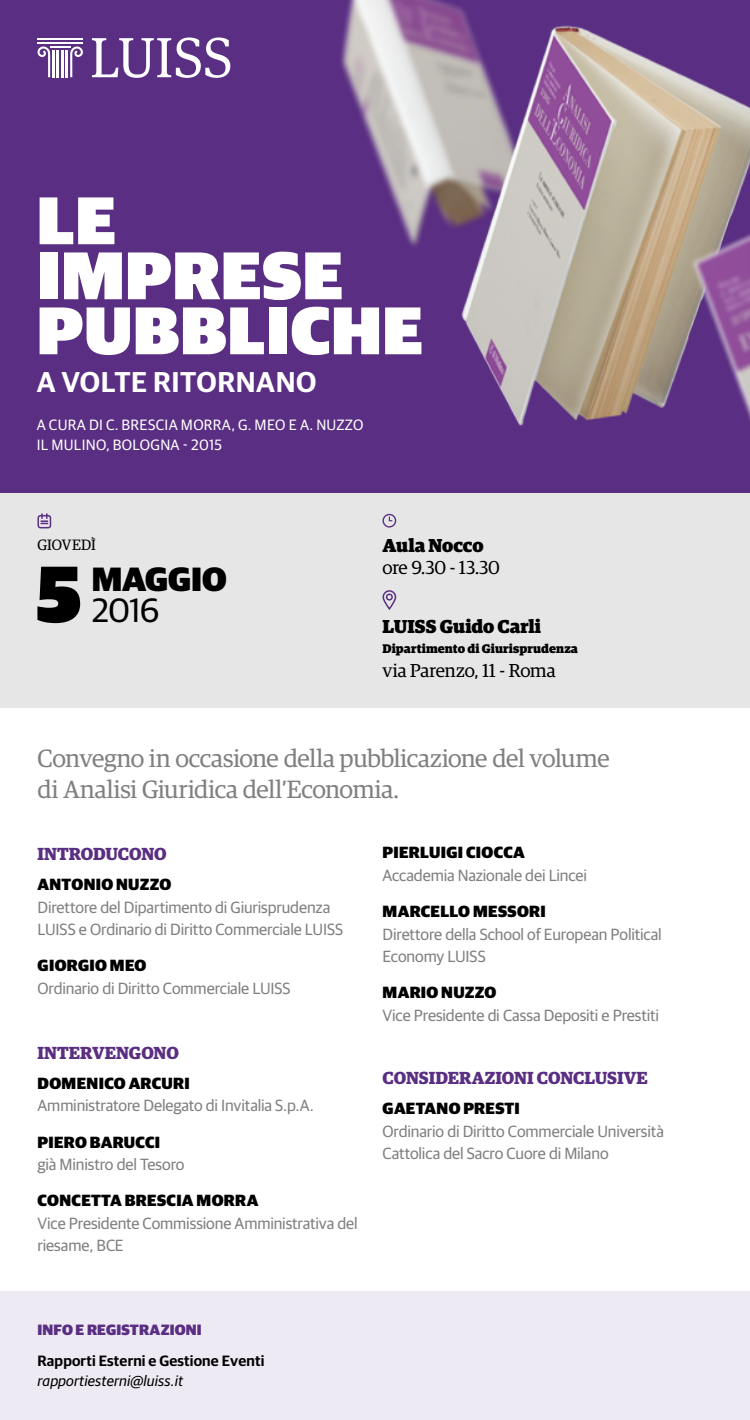
<style>
.page{position:relative;width:750px;height:1420px;background:#fff}
.page>*{position:absolute;margin:0;border:0;box-sizing:border-box;transform-origin:0 0}
.t1{font:900 80px "Guardian Sans";color:#000}
.t2{font:900 67.5px/55px "Guardian Sans";letter-spacing:.02em;color:#fff}
.t3{font:900 33.75px "Guardian Sans";letter-spacing:-.005em;color:#000}
.t4{font:33.75px "Guardian Sans";color:#000}
.t5{font:600 28.75px "Guardian Sans";letter-spacing:.02em;color:#fff}
.t6{font:25px/31.2px "Guardian Egyp";letter-spacing:-.01em;color:#808080}
.t7{font:18.75px "Guardian Egyp";letter-spacing:-.01em;color:#000}
.t8{font:900 18.75px "Guardian Egyp";letter-spacing:-.005em;color:#000}
.t9{font:700 17.5px "Guardian Egyp";letter-spacing:-.005em;color:#5a2e82}
.t10{font:16.25px/22.5px "Guardian Sans";letter-spacing:-.01em;color:#808080}
.t11{font:900 16.25px "Guardian Sans";letter-spacing:.02em;color:#000}
.t12{font:15px/20px "Guardian Sans";letter-spacing:.02em;color:#fff}
.t13{font:600 15px "Guardian Sans";letter-spacing:.01em;color:#000}
.t14{font:italic 15px "Guardian Sans";letter-spacing:.01em;color:#000}
.t15{font:900 15px "Guardian Sans";letter-spacing:.01em;color:#5a2e82}
.t16{font:15px "Guardian Egyp";letter-spacing:-.005em;color:#000}
.t17{font:900 12.5px "Guardian Egyp";letter-spacing:.005em;color:#000}
</style>
<div class="page">
<div style="left:0;top:0;width:750px;height:493px;background:#5a2e82"></div>
<img style="left:340px;top:0;width:410px;height:426px">
<div style="left:0;top:1292px;width:750px;height:128px;background:#eeeaf3"></div>
<div style="left:0;top:493px;width:750px;height:214px;background:#e6e6e6"></div>
<svg style="left:382px;top:514px;width:14px;height:14px"></svg>
<svg style="left:382px;top:590px;width:15px;height:20px"></svg>
<div style="left:37px;top:515px;width:14px;height:13px;border:2px solid #5a2e82;border-radius:2px"></div>
<svg style="left:41px;top:513px;width:7px;height:11px"></svg>
<svg style="left:92px;top:37px;width:138px;height:41px"></svg>
<hr style="left:38px;top:38px;width:45px;height:2px;background:#fff">
<hr style="left:38px;top:42px;width:45px;height:2px;background:#fff">
<hr style="left:50px;top:46px;width:20px;height:2px;background:#fff">
<svg style="left:70px;top:47px;width:13px;height:30px"></svg>
<hr style="left:53px;top:50px;width:2px;height:27px;background:#fff">
<hr style="left:57px;top:50px;width:2px;height:27px;background:#fff">
<hr style="left:61px;top:50px;width:2px;height:27px;background:#fff">
<hr style="left:66px;top:50px;width:2px;height:27px;background:#fff">
<svg style="left:37px;top:47px;width:13px;height:30px"></svg>
<h2 class="t2" style="left:37px;top:187px;width:387px">LE<br>IMPRESE<br>PUBBLICHE</h2>
<h3 class="t5" style="left:37px;top:361px;width:281px">A VOLTE RITORNANO</h3>
<p class="t12" style="left:37px;top:414px;width:328px">A CURA DI C. BRESCIA MORRA, G. MEO E A. NUZZO<br>IL MULINO, BOLOGNA - 2015</p>
<p class="t16" style="left:37px;top:534px;width:60px">GIOVEDÌ</p>
<p class="t8" style="left:382px;top:530px;width:103px">Aula Nocco</p>
<p class="t7" style="left:382px;top:555px;width:119px">ore 9.30 - 13.30</p>
<h1 class="t1" style="left:37px;top:532px;width:46px">5</h1>
<h3 class="t3" style="left:92px;top:553px;width:136px">MAGGIO</h3>
<h3 class="t4" style="left:92px;top:586px;width:70px">2016</h3>
<p class="t8" style="left:382px;top:612px;width:160px">LUISS Guido Carli</p>
<p class="t17" style="left:382px;top:639px;width:197px">Dipartimento di Giurisprudenza</p>
<p class="t7" style="left:383px;top:657px;width:175px">via Parenzo, 11 - Roma</p>
<h3 class="t6" style="left:38px;top:741px;width:574px">Convegno in occasione della pubblicazione del volume di Analisi Giuridica dell’Economia.</h3>
<p class="t9" style="left:38px;top:841px;width:131px">INTRODUCONO</p>
<p class="t11" style="left:38px;top:872px;width:135px">ANTONIO NUZZO</p>
<p class="t10" style="left:37px;top:895px;width:307px">Direttore del Dipartimento di Giurisprudenza<br>LUISS e Ordinario di Diritto Commerciale LUISS</p>
<p class="t11" style="left:38px;top:953px;width:110px">GIORGIO MEO</p>
<p class="t10" style="left:37px;top:976px;width:255px">Ordinario di Diritto Commerciale LUISS</p>
<p class="t9" style="left:38px;top:1039px;width:143px">INTERVENGONO</p>
<p class="t11" style="left:38px;top:1071px;width:154px">DOMENICO ARCURI</p>
<p class="t10" style="left:37px;top:1093px;width:278px">Amministratore Delegato di Invitalia S.p.A.</p>
<p class="t11" style="left:38px;top:1130px;width:124px">PIERO BARUCCI</p>
<p class="t10" style="left:37px;top:1152px;width:149px">già Ministro del Tesoro</p>
<p class="t11" style="left:38px;top:1188px;width:222px">CONCETTA BRESCIA MORRA</p>
<p class="t10" style="left:37px;top:1211px;width:322px">Vice Presidente Commissione Amministrativa del riesame, BCE</p>
<p class="t11" style="left:383px;top:840px;width:144px">PIERLUIGI CIOCCA</p>
<p class="t10" style="left:383px;top:863px;width:206px">Accademia Nazionale dei Lincei</p>
<p class="t11" style="left:383px;top:899px;width:165px">MARCELLO MESSORI</p>
<p class="t10" style="left:383px;top:921px;width:281px">Direttore della School of European Political<br>Economy LUISS</p>
<p class="t11" style="left:383px;top:980px;width:115px">MARIO NUZZO</p>
<p class="t10" style="left:383px;top:1003px;width:278px">Vice Presidente di Cassa Depositi e Prestiti</p>
<p class="t9" style="left:382px;top:1065px;width:267px">CONSIDERAZIONI CONCLUSIVE</p>
<p class="t11" style="left:383px;top:1096px;width:139px">GAETANO PRESTI</p>
<p class="t10" style="left:382px;top:1119px;width:283px">Ordinario di Diritto Commerciale Università<br>Cattolica del Sacro Cuore di Milano</p>
<p class="t15" style="left:37px;top:1318px;width:166px">INFO E REGISTRAZIONI</p>
<p class="t13" style="left:37px;top:1350px;width:228px">Rapporti Esterni e Gestione Eventi</p>
<p class="t14" style="left:37px;top:1370px;width:147px">rapportiesterni@luiss.it</p>
</div>
